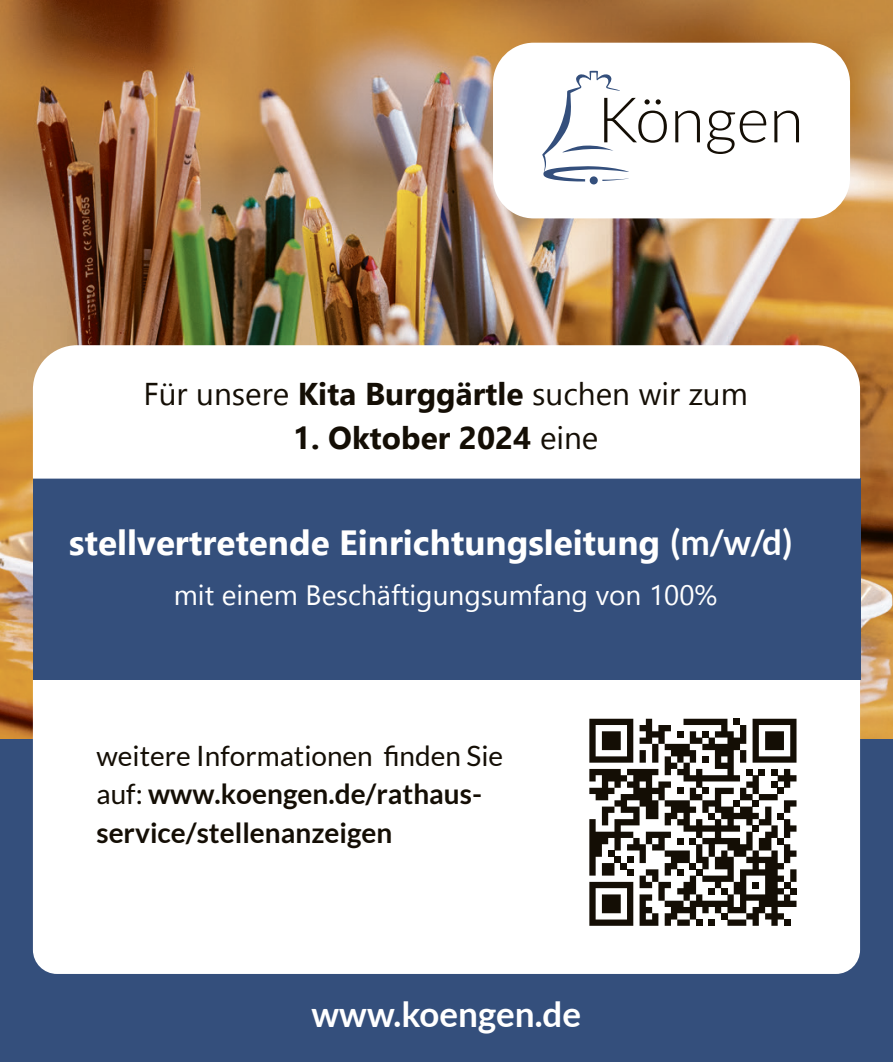
<style>
.page{position:relative;width:893px;height:1062px;background:#fff}
.page>*{position:absolute;margin:0;border:0;box-sizing:border-box;transform-origin:0 0}
.t1{font:700 35px "Leelawadee UI";color:#fff}
.t2{font:700 35px "Lato";color:#fff}
.t3{font:31.5px "Leelawadee UI";color:#140e05}
.t4{font:700 31.5px "Leelawadee UI";color:#140e05}
.t5{font:700 28px/38.5px "Lato";color:#140e05}
.t6{font:28px "Leelawadee UI";color:#fff}
.s1{font-weight:700}
.s2{font-weight:400}
.s3{font-family:"Lato"}
</style>
<div class="page">
<img style="left:0;top:0;width:893px;height:739px">
<div style="left:493px;top:43px;width:357px;height:175px;background:#fff;border-radius:41px"></div>
<div style="left:590px;top:176px;width:8px;height:8px;background:#344f7c;border-radius:50%"></div>
<svg style="left:675px;top:111px;width:25px;height:31px"></svg>
<svg style="left:707px;top:110px;width:59px;height:44px"></svg>
<svg style="left:774px;top:111px;width:25px;height:31px"></svg>
<svg style="left:542px;top:71px;width:125px;height:110px"></svg>
<div style="left:0;top:739px;width:893px;height:323px;background:#344f7c"></div>
<div style="left:33px;top:680px;width:827px;height:294px;background:#fff"></div>
<div style="left:33px;top:478px;width:827px;height:202px;background:#344f7c"></div>
<svg style="left:33px;top:345px;width:827px;height:133px"></svg>
<svg style="left:589px;top:718px;width:207px;height:207px"></svg>
<p class="t3" style="left:143px;top:372px;width:606px">Für unsere <span class="s1">Kita Burggärtle</span> suchen wir zum</p>
<p class="t4" style="left:293px;top:415px;width:307px">1. Oktober 2024 <span class="s2">eine</span></p>
<p class="t1" style="left:69px;top:517px;width:725px">stellvertretende Einrichtungsleitung <span class="s3">(m/w/d)</span></p>
<p class="t6" style="left:174px;top:575px;width:545px">mit einem Beschäftigungsumfang von 100%</p>
<p class="t5" style="left:96px;top:736px;width:408px"><span class="s2">weitere Informationen finden Sie auf:</span> www.koengen.de/rathaus&shy;service/stellenanzeigen</p>
<p class="t2" style="left:312px;top:994px;width:271px">www.koengen.de</p>
</div>
